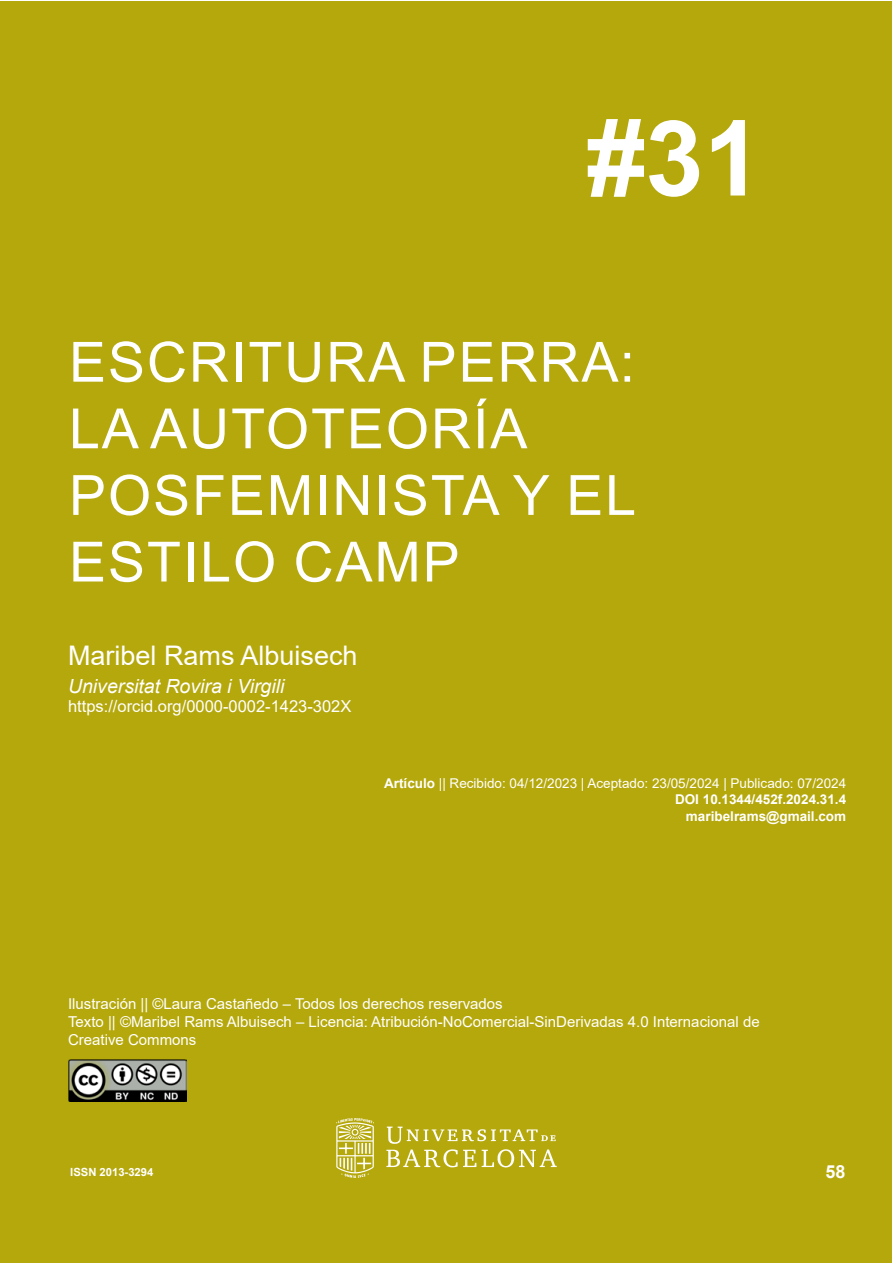
<style>
.page{position:relative;width:893px;height:1263px;background:#fff}
.page>*{position:absolute;margin:0;border:0;box-sizing:border-box;transform-origin:0 0}
.t1{font:700 105px "Arial";color:#fff}
.t2{font:55.5px/66.6px "Arial";letter-spacing:.035em;color:#fff}
.t3{font:27px "Arial";color:#fff}
.t4{font:italic 19.5px "Arial";color:#fff}
.t5{font:700 18px "Arial";color:#fff}
.t6{font:16.5px "Arial";color:#fff}
.t7{font:15px/18px "Arial";color:#fff}
.t8{font:13.5px/16.2px "Arial";color:#fff;text-align:right}
.t9{font:700 11.25px "Arial";color:#fff}
.s1{font-weight:700}
</style>
<div class="page">
<div style="left:1px;top:1px;width:891px;height:1261px;background:#b5a80c"></div>
<img style="left:68px;top:1059px;width:118px;height:42px">
<svg style="left:386px;top:1126px;width:171px;height:41px"></svg>
<svg style="left:336px;top:1118px;width:38px;height:60px"></svg>
<h1 class="t1" style="left:587px;top:85px;width:177px">#31</h1>
<h2 class="t2" style="left:69px;top:328px;width:569px">ESCRITURA PERRA:<br>LA AUTOTEORÍA<br>POSFEMINISTA Y EL<br>ESTILO CAMP</h2>
<h3 class="t3" style="left:68px;top:637px;width:291px">Maribel Rams Albuisech</h3>
<h3 class="t4" style="left:68px;top:673px;width:218px">Universitat Rovira i Virgili</h3>
<p class="t6" style="left:68px;top:695px;width:285px">https://orcid.org/0000-0002-1423-302X</p>
<p class="t8" style="left:384px;top:775px;width:464px"><span class="s1">Artículo</span> || Recibido: 04/12/2023 | Aceptado: 23/05/2024 | Publicado: 07/2024<br><span class="s1">DOI 10.1344/452f.2024.31.4<br>maribelrams@gmail.com</span></p>
<p class="t7" style="left:68px;top:995px;width:693px">Ilustración || ©Laura Castañedo – Todos los derechos reservados<br>Texto || ©Maribel Rams Albuisech – Licencia: Atribución-NoComercial-SinDerivadas 4.0 Internacional de<br>Creative Commons</p>
<p class="t9" style="left:70px;top:1163px;width:85px">ISSN 2013-3294</p>
<p class="t5" style="left:825px;top:1159px;width:22px">58</p>
</div>
